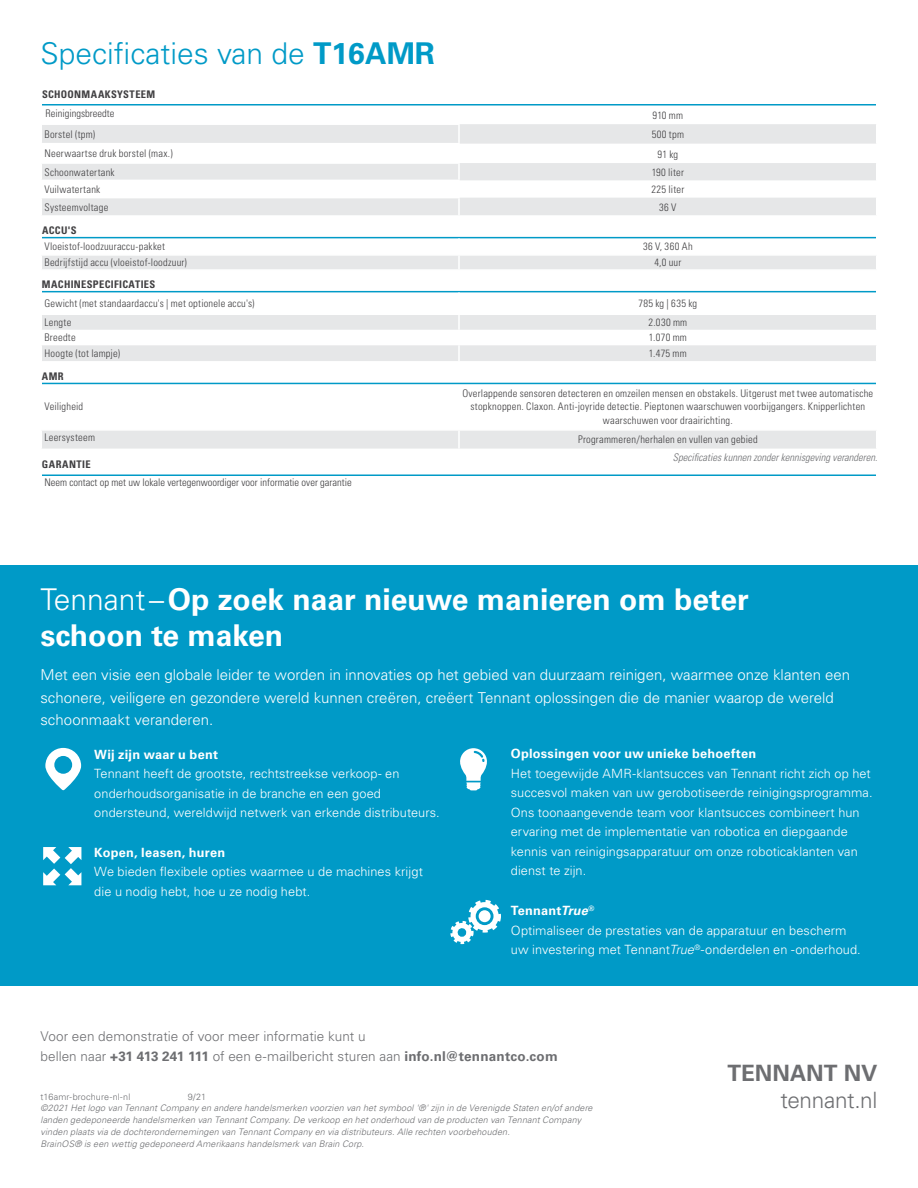
<style>
.page{position:relative;width:918px;height:1188px;background:#fff}
.page>*{position:absolute;margin:0;border:0;box-sizing:border-box;transform-origin:0 0}
.t1{font:700 30px/36px "Univers LT Std";color:#fff}
.t2{font:300 30px "Univers LT Std";color:#009ac7}
.t3{font:300 22.5px "Univers LT Std";letter-spacing:-.015em;color:#6d6e71}
.t4{font:700 22.5px "Univers LT Std";color:#6d6e71}
.t5{font:300 15px/22.5px "Univers LT Std";color:#fff}
.t6{font:300 13.5px/19.5px "Univers LT Std";letter-spacing:.005em;color:#6d6e71}
.t7{font:300 12.75px/19.5px "Univers LT Std";letter-spacing:.005em;color:#fff}
.t8{font:700 12.75px "Univers LT Std";letter-spacing:.02em;color:#fff}
.t9{font:300 condensed 10.5px/13.5px "Univers LT Std";letter-spacing:.02em;color:#414042;text-align:center}
.t10{font:300 condensed 10.5px "Univers LT Std";color:#414042}
.t11{font:700 condensed 10.5px "Univers LT Std";letter-spacing:.03em;color:#414042}
.t12{font:italic 300 condensed 10.5px "Univers LT Std";color:#6d6e71}
.t13{font:italic 300 9px/12px "Univers LT Std";letter-spacing:.015em;color:#6d6e71}
.t14{font:300 9px "Univers LT Std";letter-spacing:.015em;color:#6d6e71}
.s1{font-weight:700}
.s2{font-weight:300}
.s3{font-weight:700;font-style:italic}
.s4{font-style:italic}
</style>
<div class="page">
<svg style="left:42px;top:124px;width:834px;height:325px;fill:#e6e7e8"></svg>
<svg style="left:42px;top:238px;width:834px;height:191px"></svg>
<hr style="left:459px;top:314px;width:419px;height:1px;background:#fff">
<hr style="left:459px;top:330px;width:419px;height:1px;background:#fff">
<hr style="left:459px;top:344px;width:419px;height:1px;background:#fff">
<hr style="left:458px;top:384px;width:2px;height:45px;background:#fff">
<hr style="left:40px;top:429px;width:419px;height:2px;background:#fff">
<hr style="left:459px;top:429px;width:419px;height:2px;background:#fff">
<svg style="left:458px;top:431px;width:2px;height:18px"></svg>
<hr style="left:42px;top:237px;width:417px;height:1px;background:#009ac7">
<hr style="left:459px;top:237px;width:417px;height:1px;background:#009ac7">
<hr style="left:459px;top:291px;width:417px;height:1px;background:#009ac7">
<hr style="left:42px;top:383px;width:417px;height:1px;background:#009ac7">
<hr style="left:459px;top:383px;width:417px;height:1px;background:#009ac7">
<hr style="left:42px;top:475px;width:417px;height:1px;background:#009ac7">
<hr style="left:459px;top:475px;width:417px;height:1px;background:#009ac7">
<hr style="left:40px;top:143px;width:420px;height:1px;background:#fff">
<hr style="left:40px;top:162px;width:420px;height:2px;background:#fff">
<hr style="left:40px;top:180px;width:420px;height:1px;background:#fff">
<hr style="left:40px;top:197px;width:420px;height:1px;background:#fff">
<hr style="left:42px;top:291px;width:417px;height:1px;background:#009ac7">
<hr style="left:40px;top:314px;width:419px;height:1px;background:#fff">
<hr style="left:40px;top:330px;width:419px;height:1px;background:#fff">
<hr style="left:40px;top:344px;width:419px;height:1px;background:#fff">
<hr style="left:40px;top:215px;width:419px;height:2px;background:#fff">
<hr style="left:459px;top:215px;width:419px;height:2px;background:#fff">
<hr style="left:40px;top:361px;width:419px;height:2px;background:#fff">
<hr style="left:459px;top:361px;width:419px;height:2px;background:#fff">
<hr style="left:42px;top:104px;width:417px;height:2px;background:#009ac7">
<hr style="left:459px;top:104px;width:417px;height:2px;background:#009ac7">
<hr style="left:40px;top:254px;width:419px;height:2px;background:#fff">
<hr style="left:459px;top:254px;width:419px;height:2px;background:#fff">
<svg style="left:458px;top:238px;width:2px;height:31px"></svg>
<hr style="left:40px;top:269px;width:419px;height:2px;background:#fff">
<hr style="left:459px;top:269px;width:419px;height:2px;background:#fff">
<hr style="left:40px;top:123px;width:420px;height:2px;background:#fff">
<svg style="left:458px;top:125px;width:2px;height:90px"></svg>
<hr style="left:458px;top:292px;width:2px;height:22px;background:#fff">
<svg style="left:458px;top:315px;width:2px;height:46px"></svg>
<div style="left:0;top:566px;width:918px;height:420px;background:#009ac7"></div>
<svg style="left:45px;top:748px;width:36px;height:42px"></svg>
<svg style="left:460px;top:748px;width:27px;height:42px"></svg>
<svg style="left:43px;top:847px;width:38px;height:38px"></svg>
<svg style="left:450px;top:900px;width:51px;height:44px"></svg>
<h1 class="t2" style="left:40px;top:35px;width:396px">Specificaties van de <span class="s1">T16AMR</span></h1>
<p class="t11" style="left:42px;top:88px;width:115px">SCHOONMAAKSYSTEEM</p>
<p class="t10" style="left:46px;top:107px;width:70px">Reinigingsbreedte</p>
<p class="t9" style="left:653px;top:108px;width:32px">910 mm</p>
<p class="t9" style="left:44px;top:127px;width:52px">Borstel (tpm)</p>
<p class="t9" style="left:652px;top:128px;width:34px">500 tpm</p>
<p class="t9" style="left:44px;top:147px;width:130px">Neerwaartse druk borstel (max.)</p>
<p class="t9" style="left:657px;top:147px;width:22px">91 kg</p>
<p class="t9" style="left:44px;top:165px;width:72px">Schoonwatertank</p>
<p class="t9" style="left:652px;top:166px;width:34px">190 liter</p>
<p class="t9" style="left:44px;top:182px;width:57px">Vuilwatertank</p>
<p class="t9" style="left:651px;top:183px;width:34px">225 liter</p>
<p class="t9" style="left:44px;top:200px;width:65px">Systeemvoltage</p>
<p class="t9" style="left:659px;top:201px;width:19px">36 V</p>
<p class="t11" style="left:42px;top:224px;width:36px">ACCU'S</p>
<p class="t9" style="left:44px;top:240px;width:122px">Vloeistof-loodzuuraccu-pakket</p>
<p class="t9" style="left:643px;top:240px;width:51px">36 V, 360 Ah</p>
<p class="t9" style="left:44px;top:256px;width:144px">Bedrijfstijd accu (vloeistof-loodzuur)</p>
<p class="t9" style="left:654px;top:256px;width:29px">4,0 uur</p>
<p class="t11" style="left:42px;top:278px;width:115px">MACHINESPECIFICATIES</p>
<p class="t9" style="left:44px;top:296px;width:212px">Gewicht (met standaardaccu's | met optionele accu's)</p>
<p class="t9" style="left:638px;top:296px;width:60px">785 kg | 635 kg</p>
<p class="t9" style="left:44px;top:316px;width:29px">Lengte</p>
<p class="t9" style="left:648px;top:316px;width:40px">2.030 mm</p>
<p class="t9" style="left:44px;top:331px;width:33px">Breedte</p>
<p class="t9" style="left:649px;top:331px;width:40px">1.070 mm</p>
<p class="t9" style="left:44px;top:347px;width:77px">Hoogte (tot lampje)</p>
<p class="t9" style="left:649px;top:347px;width:39px">1.475 mm</p>
<p class="t11" style="left:42px;top:370px;width:23px">AMR</p>
<p class="t9" style="left:44px;top:400px;width:40px">Veiligheid</p>
<p class="t9" style="left:462px;top:387px;width:412px">Overlappende sensoren detecteren en omzeilen mensen en obstakels. Uitgerust met twee automatische stopknoppen. Claxon. Anti-joyride detectie. Pieptonen waarschuwen voorbijgangers. Knipperlichten waarschuwen voor draairichting.</p>
<p class="t9" style="left:44px;top:430px;width:52px">Leersysteem</p>
<p class="t9" style="left:578px;top:433px;width:181px">Programmeren/herhalen en vullen van gebied</p>
<p class="t11" style="left:42px;top:458px;width:50px">GARANTIE</p>
<p class="t10" style="left:44px;top:476px;width:309px">Neem contact op met uw lokale vertegenwoordiger voor informatie over garantie</p>
<p class="t12" style="left:673px;top:451px;width:206px">Specificaties kunnen zonder kennisgeving veranderen.</p>
<h1 class="t1" style="left:40px;top:582px;width:710px"><span class="s2">Tennant –</span>Op zoek naar nieuwe manieren om beter schoon te maken</h1>
<p class="t5" style="left:40px;top:664px;width:811px">Met een visie een globale leider te worden in innovaties op het gebied van duurzaam reinigen, waarmee onze klanten een schonere, veiligere en gezondere wereld kunnen creëren, creëert Tennant oplossingen die de manier waarop de wereld schoonmaakt veranderen.</p>
<p class="t8" style="left:94px;top:747px;width:125px">Wij zijn waar u bent</p>
<p class="t7" style="left:94px;top:764px;width:347px">Tennant heeft de grootste, rechtstreekse verkoop- en onderhoudsorganisatie in de branche en een goed ondersteund, wereldwijd netwerk van erkende distributeurs.</p>
<p class="t8" style="left:94px;top:845px;width:132px">Kopen, leasen, huren</p>
<p class="t7" style="left:94px;top:862px;width:330px">We bieden flexibele opties waarmee u de machines krijgt die u nodig hebt, hoe u ze nodig hebt.</p>
<p class="t8" style="left:511px;top:747px;width:247px">Oplossingen voor uw unieke behoeften</p>
<p class="t7" style="left:511px;top:764px;width:363px">Het toegewijde AMR-klantsucces van Tennant richt zich op het succesvol maken van uw gerobotiseerde reinigingsprogramma.<br>Ons toonaangevende team voor klantsucces combineert hun ervaring met de implementatie van robotica en diepgaande kennis van reinigingsapparatuur om onze roboticaklanten van dienst te zijn.</p>
<p class="t7" style="left:511px;top:901px;width:352px"><span class="s1">Tennant</span><span class="s3">True</span><sup>®<br></sup>Optimaliseer de prestaties van de apparatuur en bescherm uw investering met Tennant<span class="s4">True</span><sup>®</sup>-onderdelen en -onderhoud.</p>
<p class="t6" style="left:40px;top:1027px;width:519px">Voor een demonstratie of voor meer informatie kunt u<br>bellen naar <span class="s1">+31 413 241 111</span> of een e-mailbericht sturen aan <span class="s1">info.nl@tennantco.com</span></p>
<p class="t14" style="left:40px;top:1091px;width:91px">t16amr-brochure-nl-nl</p>
<p class="t14" style="left:188px;top:1091px;width:20px">9/21</p>
<p class="t13" style="left:40px;top:1102px;width:554px">©2021 Het logo van Tennant Company en andere handelsmerken voorzien van het symbool '®' zijn in de Verenigde Staten en/of andere landen gedeponeerde handelsmerken van Tennant Company. De verkoop en het onderhoud van de producten van Tennant Company vinden plaats via de dochterondernemingen van Tennant Company en via distributeurs. Alle rechten voorbehouden.<br>BrainOS® is een wettig gedeponeerd Amerikaans handelsmerk van Brain Corp.</p>
<h2 class="t4" style="left:727px;top:1060px;width:152px">TENNANT NV</h2>
<h2 class="t3" style="left:780px;top:1087px;width:99px">tennant.nl</h2>
</div>
